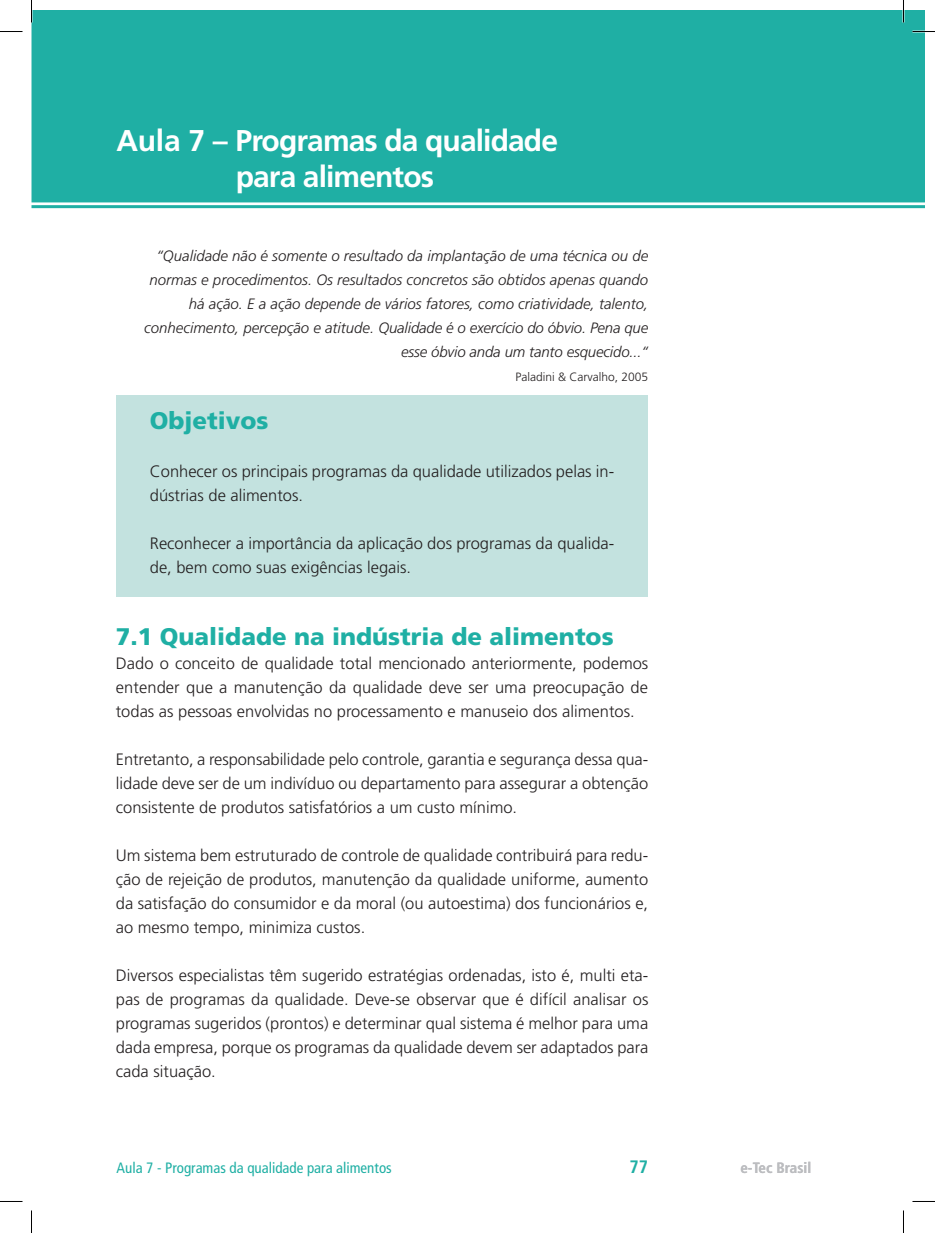
<style>
.page{position:relative;width:935px;height:1233px;background:#fff}
.page>*{position:absolute;margin:0;border:0;box-sizing:border-box;transform-origin:0 0}
.t1{font:700 30px/36px "Frutiger LT Std";letter-spacing:-.03em;color:#fff;text-align:center}
.t2{font:900 24px "Frutiger LT Std";color:#1fafa4}
.t3{font:700 condensed 18px "Frutiger LT Std";color:#1fafa4}
.t4{font:300 16.5px/24px "Frutiger LT Std";color:#231f20;text-align:justify}
.t5{font:italic 300 15px/24px "Frutiger LT Std";color:#231f20;text-align:right}
.t6{font:condensed 15px "Frutiger LT Std";color:#1fafa4}
.t7{font:700 condensed 15px "Frutiger LT Std";color:#bcbdc0}
.t8{font:300 12px "Frutiger LT Std";color:#231f20}
</style>
<div class="page">
<div style="left:32px;top:10px;width:892px;height:192px;background:#1fafa4"></div>
<hr style="left:32px;top:205px;width:892px;height:3px;background:#1fafa4">
<div style="left:117px;top:395px;width:531px;height:202px;background:#c3e2df"></div>
<hr style="left:902px;top:0;width:2px;height:23px;background:#fff">
<svg style="left:0;top:31px;width:22px;height:1px"></svg>
<svg style="left:912px;top:31px;width:23px;height:1px"></svg>
<svg style="left:0;top:1201px;width:22px;height:1px"></svg>
<svg style="left:912px;top:1201px;width:23px;height:1px"></svg>
<svg style="left:31px;top:0;width:1px;height:23px"></svg>
<svg style="left:31px;top:1210px;width:1px;height:22px"></svg>
<svg style="left:903px;top:0;width:1px;height:23px"></svg>
<svg style="left:903px;top:1210px;width:1px;height:22px"></svg>
<h1 class="t1" style="left:117px;top:123px;width:443px">Aula 7 – Programas da qualidade para alimentos</h1>
<p class="t5" style="left:144px;top:244px;width:505px">“Qualidade não é somente o resultado da implantação de uma técnica ou de normas e procedimentos. Os resultados concretos são obtidos apenas quando há ação. E a ação depende de vários fatores, como criatividade, talento, conhecimento, percepção e atitude. Qualidade é o exercício do óbvio. Pena que esse óbvio anda um tanto esquecido...“</p>
<p class="t8" style="left:515px;top:370px;width:134px">Paladini &amp; Carvalho, 2005</p>
<h2 class="t2" style="left:150px;top:406px;width:120px">Objetivos</h2>
<p class="t4" style="left:150px;top:459px;width:466px">Conhecer os principais programas da qualidade utilizados pelas in&shy;dústrias de alimentos.</p>
<p class="t4" style="left:150px;top:531px;width:466px">Reconhecer a importância da aplicação dos programas da qualida&shy;de, bem como suas exigências legais.</p>
<h2 class="t2" style="left:116px;top:622px;width:499px">7.1 Qualidade na indústria de alimentos</h2>
<p class="t4" style="left:116px;top:651px;width:534px">Dado o conceito de qualidade total mencionado anteriormente, podemos entender que a manutenção da qualidade deve ser uma preocupação de todas as pessoas envolvidas no processamento e manuseio dos alimentos.</p>
<p class="t4" style="left:116px;top:747px;width:534px">Entretanto, a responsabilidade pelo controle, garantia e segurança dessa qua&shy;lidade deve ser de um indivíduo ou departamento para assegurar a obtenção consistente de produtos satisfatórios a um custo mínimo.</p>
<p class="t4" style="left:116px;top:843px;width:534px">Um sistema bem estruturado de controle de qualidade contribuirá para redu&shy;ção de rejeição de produtos, manutenção da qualidade uniforme, aumento da satisfação do consumidor e da moral (ou autoestima) dos funcionários e, ao mesmo tempo, minimiza custos.</p>
<p class="t4" style="left:116px;top:963px;width:534px">Diversos especialistas têm sugerido estratégias ordenadas, isto é, multi eta&shy;pas de programas da qualidade. Deve-se observar que é difícil analisar os programas sugeridos (prontos) e determinar qual sistema é melhor para uma dada empresa, porque os programas da qualidade devem ser adaptados para cada situação.</p>
<p class="t6" style="left:117px;top:1159px;width:277px">Aula 7 - Programas da qualidade para alimentos</p>
<p class="t3" style="left:629px;top:1156px;width:20px">77</p>
<p class="t7" style="left:740px;top:1158px;width:72px">e-Tec Brasil</p>
</div>
